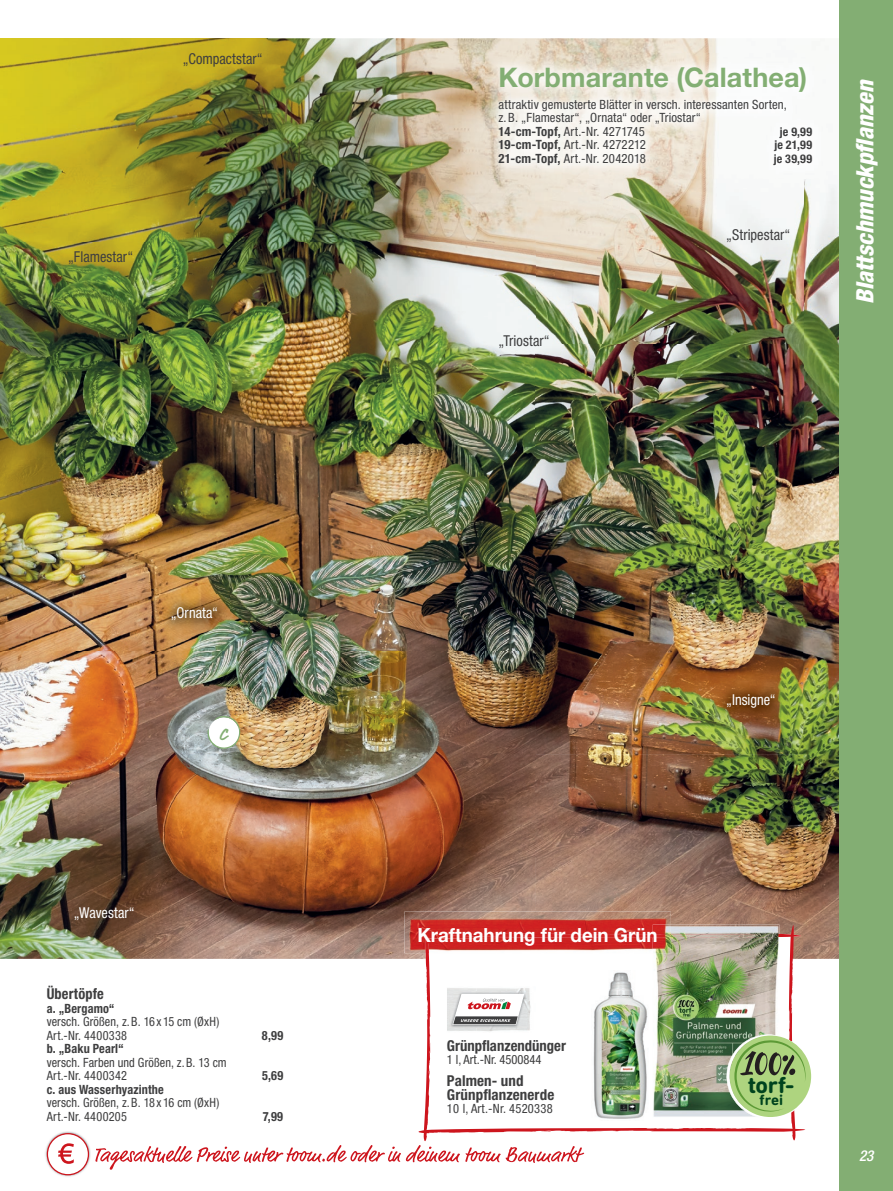
<style>
.page{position:relative;width:893px;height:1191px;background:#fff}
.page>*{position:absolute;margin:0;border:0;box-sizing:border-box;transform-origin:0 0}
.t1{font:700 27px "Helvetica Neue LT Pro";letter-spacing:.005em;color:#83ae73}
.t2{font:italic 800 condensed 24px "Helvetica Neue LT Pro";color:#fff}
.t3{font:24px "Market Pro";color:#83ae73}
.t4{font:700 23.7px "DIN Next Rounded LT Pro";color:#00431e}
.t5{font:700 19.5px "Helvetica Neue LT Pro";color:#fff;scale:.96 1}
.t6{font:700 15.15px "DIN Next Rounded LT Pro";color:#00431e}
.t7{font:condensed 15px "Helvetica Neue LT Pro";letter-spacing:.005em;color:#3e3e3f;scale:.96 1}
.t8{font:700 condensed 15px/13.5px "Helvetica Neue LT Pro";letter-spacing:.005em;color:#3e3e3f}
.t9{font:condensed 15px "Helvetica Neue LT Pro";color:#fff;scale:.96 1}
.t10{font:700 condensed 15px "Helvetica Neue LT Pro";letter-spacing:.005em;color:#3e3e3f;scale:.96 1}
.t11{font:italic 500 condensed 15px "Helvetica Neue LT Pro";color:#fff}
.t12{font:condensed 12.75px/13.5px "Helvetica Neue LT Pro";letter-spacing:.01em;color:#3e3e3f}
.t13{font:condensed 12.75px/13.5px "Helvetica Neue LT Pro";letter-spacing:.01em;color:#3e3e3f;scale:.96 1}
.t14{font:700 condensed 12.75px "Helvetica Neue LT Pro";letter-spacing:.015em;color:#3e3e3f;scale:.96 1}
.t15{font:700 condensed 12px "Helvetica Neue LT Pro";letter-spacing:.02em;color:#3e3e3f}
.s1{font-weight:700}
</style>
<div class="page">
<img style="left:0;top:38px;width:535px;height:920px">
<img style="left:535px;top:38px;width:182px;height:15px">
<img style="left:803px;top:179px;width:36px;height:779px">
<img style="left:535px;top:179px;width:268px;height:742px">
<img style="left:485px;top:53px;width:233px;height:126px">
<div style="left:839px;top:0;width:54px;height:1191px;background:#83ae73"></div>
<svg style="left:207px;top:716px;width:33px;height:33px"></svg>
<img style="left:159px;top:594px;width:71px;height:39px">
<img style="left:714px;top:681px;width:73px;height:40px">
<img style="left:404px;top:911px;width:188px;height:10px">
<img style="left:95px;top:921px;width:718px;height:248px">
<img style="left:45px;top:1131px;width:46px;height:46px">
<svg style="left:47px;top:1133px;width:42px;height:42px"></svg>
<p class="t7" style="left:183px;top:50px;width:85px">„Compactstar“</p>
<p class="t7" style="left:68px;top:247px;width:69px">„Flamestar“</p>
<p class="t9" style="left:171px;top:603px;width:51px">„Ornata“</p>
<h2 class="t3" style="left:219px;top:716px;width:10px">c</h2>
<p class="t9" style="left:74px;top:903px;width:65px">„Wavestar“</p>
<p class="t10" style="left:47px;top:985px;width:61px">Übertöpfe</p>
<p class="t14" style="left:47px;top:1000px;width:72px">a. „Bergamo“</p>
<p class="t13" style="left:47px;top:1015px;width:181px">versch. Größen, z. B. 16 x 15 cm (ØxH)<br>Art.-Nr. 4400338</p>
<p class="t14" style="left:47px;top:1041px;width:82px">b. „Baku Pearl“</p>
<p class="t13" style="left:47px;top:1055px;width:189px">versch. Farben und Größen, z. B. 13 cm<br>Art.-Nr. 4400342</p>
<p class="t14" style="left:47px;top:1081px;width:124px">c. aus Wasserhyazinthe</p>
<p class="t13" style="left:47px;top:1096px;width:181px">versch. Größen, z. B. 18 x 16 cm (ØxH)<br>Art.-Nr. 4400205</p>
<p class="t14" style="left:262px;top:1027px;width:24px">8,99</p>
<p class="t14" style="left:262px;top:1068px;width:23px">5,69</p>
<p class="t14" style="left:263px;top:1108px;width:23px">7,99</p>
<h1 class="t1" style="left:499px;top:60px;width:310px">Korbmarante (Calathea)</h1>
<p class="t12" style="left:499px;top:97px;width:290px">attraktiv gemusterte Blätter in versch. interessanten Sorten, z. B. „Flamestar“, „Ornata“ oder „Triostar“<br><span class="s1">14-cm-Topf,</span> Art.-Nr. 4271745</p>
<p class="t15" style="left:780px;top:124px;width:34px">je 9,99</p>
<p class="t12" style="left:499px;top:138px;width:149px"><span class="s1">19-cm-Topf,</span> Art.-Nr. 4272212</p>
<p class="t15" style="left:774px;top:138px;width:39px">je 21,99</p>
<p class="t12" style="left:499px;top:151px;width:149px"><span class="s1">21-cm-Topf,</span> Art.-Nr. 2042018</p>
<p class="t15" style="left:774px;top:151px;width:40px">je 39,99</p>
<p class="t7" style="left:498px;top:332px;width:55px">„Triostar“</p>
<p class="t7" style="left:726px;top:226px;width:68px">„Stripestar“</p>
<h2 class="t2" style="left:848px;top:304px;width:226px;rotate:-90deg">Blattschmuckpflanzen</h2>
<p class="t9" style="left:726px;top:691px;width:53px">„Insigne“</p>
<h3 class="t5" style="left:417px;top:922px;width:252px">Kraftnahrung für dein Grün</h3>
<p class="t8" style="left:447px;top:1038px;width:120px">Grünpflanzendünger</p>
<p class="t12" style="left:447px;top:1052px;width:96px">1 l, Art.-Nr. 4500844</p>
<p class="t8" style="left:447px;top:1074px;width:109px">Palmen- und<br>Grünpflanzenerde</p>
<p class="t12" style="left:447px;top:1101px;width:107px">10 l, Art.-Nr. 4520338</p>
<h3 class="t4" style="left:748px;top:1071px;width:48px">torf-</h3>
<p class="t6" style="left:760px;top:1091px;width:25px">frei</p>
<p class="t11" style="left:859px;top:1147px;width:16px">23</p>
</div>
